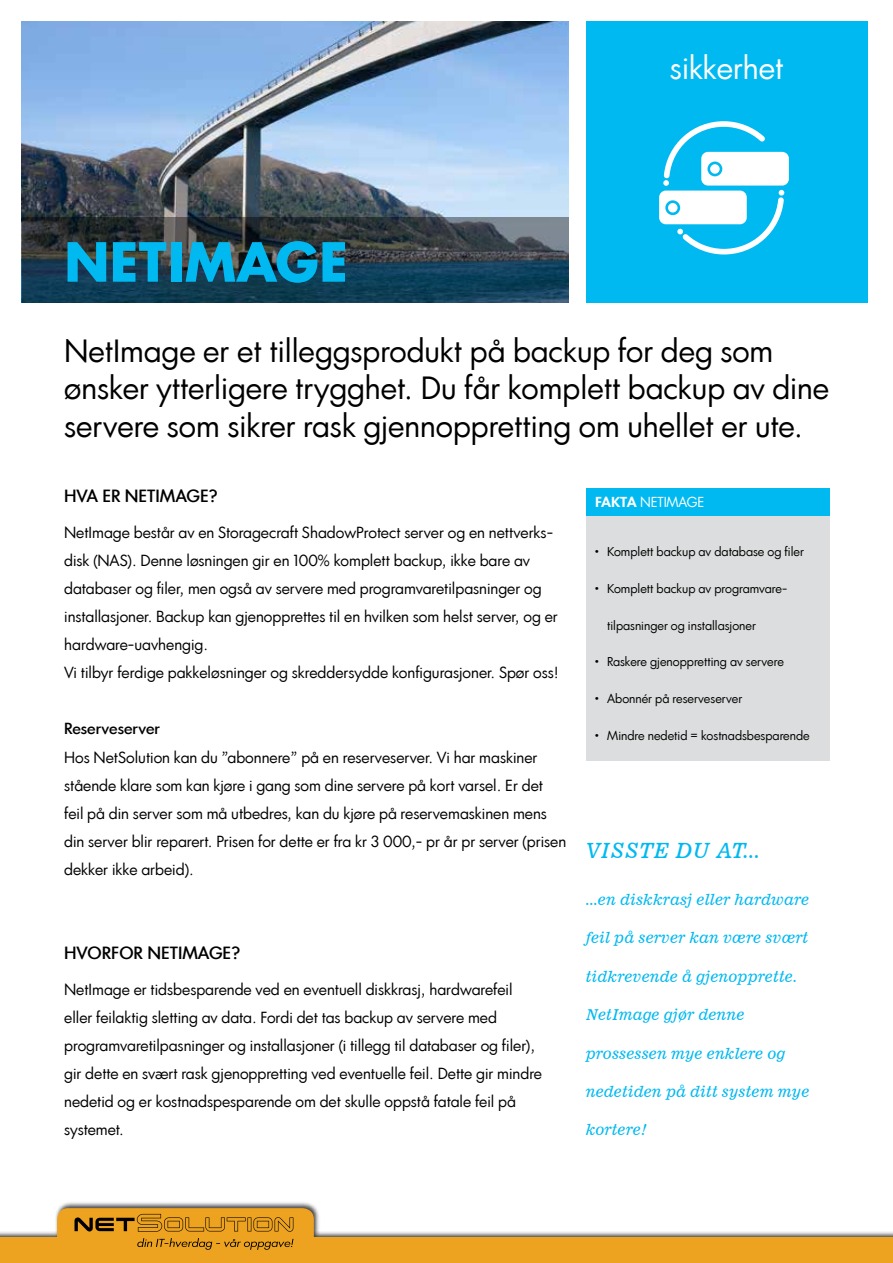
<style>
.page{position:relative;width:893px;height:1263px;background:#fff}
.page>*{position:absolute;margin:0;border:0;box-sizing:border-box;transform-origin:0 0}
.t1{font:700 52.5px "Luz Sans";color:#00b9f1}
.t2{font:30px/37.5px "Luz Sans";color:#000}
.t3{font:30px "Luz Sans";color:#fff}
.t4{font:21px "News 701 BT Italic A";color:#00b9f1}
.t5{font:500 16.5px "Luz Sans";color:#000}
.t6{font:15px/28px "Luz Sans";color:#000}
.t7{font:15px "News 701 BT Italic A";color:#00b9f1}
.t8{font:500 15px "Luz Sans";color:#000}
.t9{font:13.5px "Luz Sans";letter-spacing:-.01em;color:#fff}
.t10{font:12px "Luz Sans";color:#000}
.s1{font-weight:800}
</style>
<div class="page">
<img style="left:22px;top:21px;width:546px;height:197px">
<div style="left:586px;top:509px;width:243px;height:252px;background:#dcddde"></div>
<div style="left:0;top:1201px;width:893px;height:62px;background:#000;opacity:.75"></div>
<div style="left:0;top:1237px;width:893px;height:26px;background:#eea320"></div>
<svg style="left:57px;top:1208px;width:257px;height:42px"></svg>
<svg style="left:22px;top:218px;width:546px;height:85px;background:#263e4b"></svg>
<div style="left:586px;top:21px;width:281px;height:282px;background:#00b9f1"></div>
<div style="left:586px;top:488px;width:243px;height:27px;background:#00b9f1"></div>
<svg style="left:659px;top:121px;width:130px;height:133px"></svg>
<h1 class="t1" style="left:64px;top:228px;width:285px">NETIMAGE</h1>
<h2 class="t3" style="left:670px;top:50px;width:115px">sikkerhet</h2>
<h2 class="t2" style="left:64px;top:333px;width:767px">NetImage er et tilleggsprodukt på backup for deg som ønsker ytterligere trygghet. Du får komplett backup av dine servere som sikrer rask gjennoppretting om uhellet er ute.</h2>
<p class="t5" style="left:64px;top:485px;width:155px">HVA ER NETIMAGE?</p>
<p class="t6" style="left:64px;top:519px;width:496px">NetImage består av en Storagecraft ShadowProtect server og en nettverks&shy;disk (NAS). Denne løsningen gir en 100% komplett backup, ikke bare av databaser og filer, men også av servere med programvaretilpasninger og installasjoner. Backup kan gjenopprettes til en hvilken som helst server, og er hardware-uavhengig.<br>Vi tilbyr ferdige pakkeløsninger og skreddersydde konfigurasjoner. Spør oss!</p>
<p class="t8" style="left:64px;top:719px;width:97px">RESERVESERVER</p>
<p class="t6" style="left:64px;top:743px;width:504px">Hos NetSolution kan du ”abonnere” på en reserveserver. Vi har maskiner stående klare som kan kjøre i gang som dine servere på kort varsel. Er det<br>feil på din server som må utbedres, kan du kjøre på reservemaskinen mens din server blir reparert. Prisen for dette er fra kr 3 000,- pr år pr server (prisen dekker ikke arbeid).</p>
<p class="t5" style="left:64px;top:942px;width:178px">HVORFOR N ETIMAGE?</p>
<p class="t6" style="left:64px;top:976px;width:479px">NetImage er tidsbesparende ved en eventuell diskkrasj, hardwarefeil eller feilaktig sletting av data. Fordi det tas backup av servere med programvaretilpasninger og installasjoner (i tillegg til databaser og filer), gir dette en svært rask gjenoppretting ved eventuelle feil. Dette gir mindre nedetid og er kostnadspesparende om det skulle oppstå fatale feil på systemet.</p>
<p class="t9" style="left:595px;top:493px;width:109px"><span class="s1">fakta</span> netimage</p>
<p class="t10" style="left:595px;top:544px;width:210px">• Komplett backup av database og filer</p>
<p class="t10" style="left:595px;top:581px;width:192px">• Komplett backup av programvare-</p>
<p class="t10" style="left:607px;top:618px;width:150px">tilpasninger og installasjoner</p>
<p class="t10" style="left:595px;top:655px;width:190px">• Raskere gjenoppretting av servere</p>
<p class="t10" style="left:595px;top:691px;width:149px">• Abonnér på reserveserver</p>
<p class="t10" style="left:595px;top:728px;width:216px">• Mindre nedetid = kostnadsbesparende</p>
<h3 class="t4" style="left:586px;top:838px;width:176px">Visste du at...</h3>
<p class="t7" style="left:586px;top:890px;width:225px">...en diskkrasj eller hardware</p>
<p class="t7" style="left:586px;top:929px;width:224px">feil på server kan være svært</p>
<p class="t7" style="left:586px;top:967px;width:213px">tidkrevende å gjenopprette.</p>
<p class="t7" style="left:586px;top:1006px;width:160px">NetImage gjør denne</p>
<p class="t7" style="left:586px;top:1044px;width:201px">prossessen mye enklere og</p>
<p class="t7" style="left:586px;top:1082px;width:225px">nedetiden på ditt system mye</p>
<p class="t7" style="left:586px;top:1121px;width:63px">kortere!</p>
</div>
